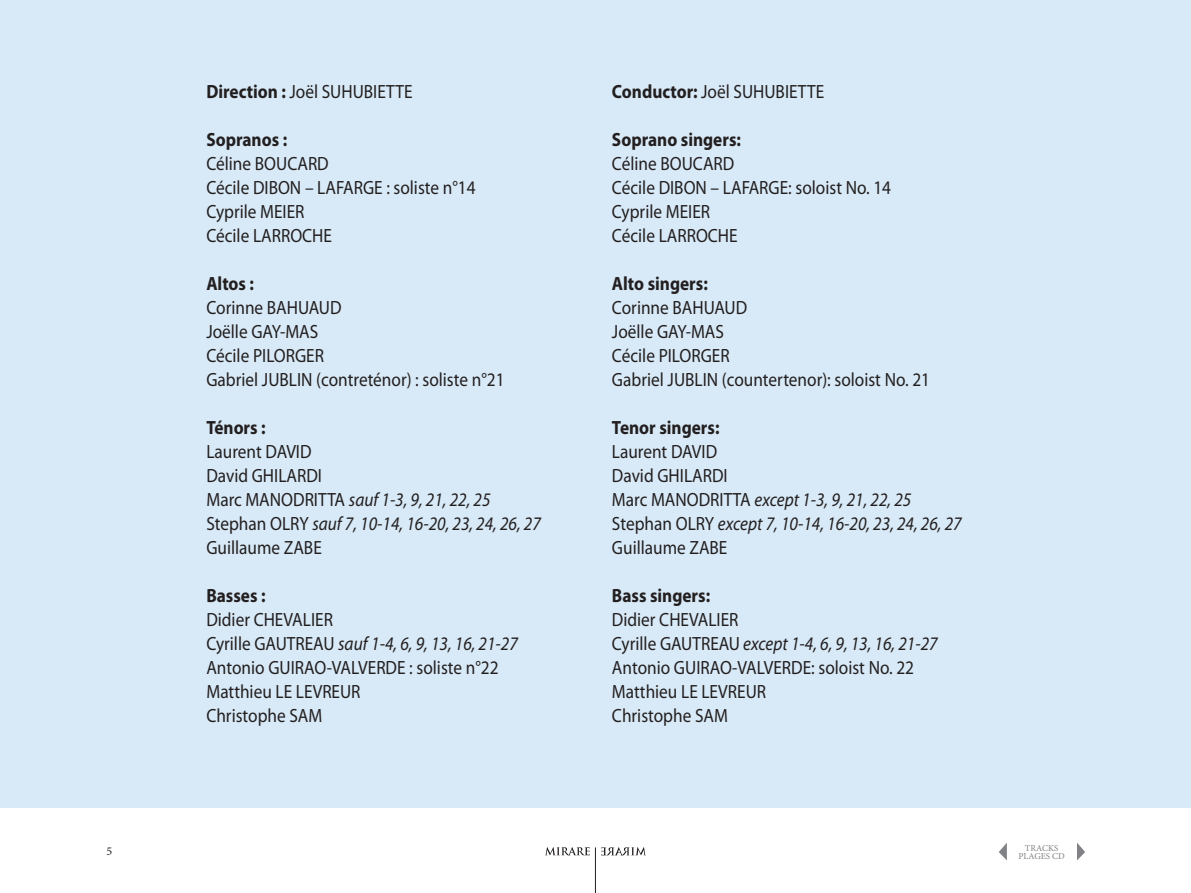
<style>
.page{position:relative;width:1191px;height:893px;background:#fff}
.page>*{position:absolute;margin:0;border:0;box-sizing:border-box;transform-origin:0 0}
.t1{font:19.2px/24px "Myriad Pro";color:#231f20;scale:.9 1}
.t2{font:700 19.2px "Myriad Pro";color:#231f20;scale:.9 1}
.t3{font:12px "Minion Pro";color:#231f20}
.t4{font:9px/7.5px "Minion Pro";color:#808285;text-align:center}
.s1{font-weight:700}
.s2{font-style:italic}
</style>
<div class="page">
<svg style="left:999px;top:843px;width:8px;height:17px"></svg>
<svg style="left:1077px;top:843px;width:8px;height:17px"></svg>
<svg style="left:545px;top:847px;width:45px;height:8px"></svg>
<svg style="left:601px;top:847px;width:45px;height:8px"></svg>
<hr style="left:595px;top:847px;width:1px;height:46px;background:#231f20">
<div style="left:0;top:0;width:1191px;height:808px;background:#d8eaf7"></div>
<p class="t1" style="left:206px;top:80px;width:231px"><span class="s1">Direction :</span> Joël SUHUBIETTE</p>
<p class="t2" style="left:206px;top:129px;width:91px">Sopranos :</p>
<p class="t1" style="left:206px;top:152px;width:301px">Céline BOUCARD<br>Cécile DIBON – LAFARGE : soliste n°14<br>Cyprile MEIER<br>Cécile LARROCHE</p>
<p class="t2" style="left:206px;top:273px;width:54px">Altos :</p>
<p class="t1" style="left:206px;top:296px;width:333px">Corinne BAHUAUD<br>Joëlle GAY-MAS<br>Cécile PILORGER<br>Gabriel JUBLIN (contreténor) : soliste n°21</p>
<p class="t2" style="left:206px;top:417px;width:67px">Ténors :</p>
<p class="t1" style="left:206px;top:440px;width:373px">Laurent DAVID<br>David GHILARDI<br>Marc MANODRITTA <span class="s2">sauf 1-3, 9, 21, 22, 25<br></span>Stephan OLRY <span class="s2">sauf 7, 10-14, 16-20, 23, 24, 26, 27<br></span>Guillaume ZABE</p>
<p class="t2" style="left:206px;top:585px;width:67px">Basses :</p>
<p class="t1" style="left:206px;top:608px;width:348px">Didier CHEVALIER<br>Cyrille GAUTREAU <span class="s2">sauf 1-4, 6, 9, 13, 16, 21-27<br></span>Antonio GUIRAO-VALVERDE : soliste n°22<br>Matthieu LE LEVREUR<br>Christophe SAM</p>
<p class="t1" style="left:612px;top:80px;width:237px"><span class="s1">Conductor:</span> Joël SUHUBIETTE</p>
<p class="t2" style="left:612px;top:129px;width:145px">Soprano singers:</p>
<p class="t1" style="left:612px;top:152px;width:312px">Céline BOUCARD<br>Cécile DIBON – LAFARGE: soloist No. 14<br>Cyprile MEIER<br>Cécile LARROCHE</p>
<p class="t2" style="left:612px;top:273px;width:108px">Alto singers:</p>
<p class="t1" style="left:612px;top:296px;width:355px">Corinne BAHUAUD<br>Joëlle GAY-MAS<br>Cécile PILORGER<br>Gabriel JUBLIN (countertenor): soloist No. 21</p>
<p class="t2" style="left:612px;top:417px;width:121px">Tenor singers:</p>
<p class="t1" style="left:612px;top:440px;width:390px">Laurent DAVID<br>David GHILARDI<br>Marc MANODRITTA <span class="s2">except 1-3, 9, 21, 22, 25<br></span>Stephan OLRY <span class="s2">except 7, 10-14, 16-20, 23, 24, 26, 27<br></span>Guillaume ZABE</p>
<p class="t2" style="left:612px;top:585px;width:111px">Bass singers:</p>
<p class="t1" style="left:612px;top:608px;width:363px">Didier CHEVALIER<br>Cyrille GAUTREAU <span class="s2">except 1-4, 6, 9, 13, 16, 21-27<br></span>Antonio GUIRAO-VALVERDE: soloist No. 22<br>Matthieu LE LEVREUR<br>Christophe SAM</p>
<p class="t3" style="left:106px;top:843px;width:7px">5</p>
<p class="t4" style="left:1018px;top:844px;width:48px">TRACKS<br>PLAGES CD</p>
</div>
